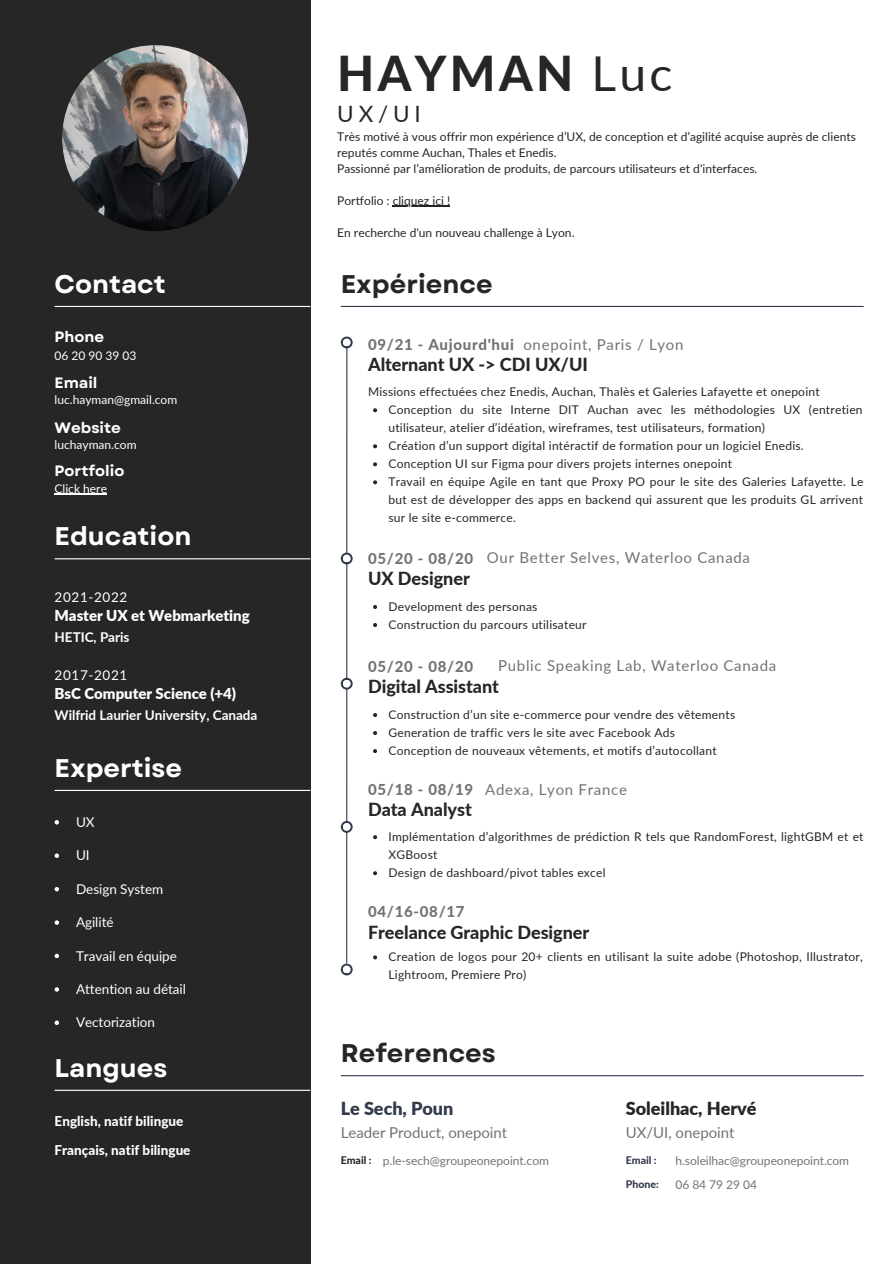
<style>
.page{position:relative;width:894px;height:1264px;background:#fff}
.page>*{position:absolute;margin:0;border:0;box-sizing:border-box;transform-origin:0 0}
.t1{font:800 48px "Lato";letter-spacing:.07em;color:#262626}
.t2{font:700 25.5px "Garet";color:#fff}
.t3{font:700 25.5px "Garet";color:#262626}
.t4{font:22.5px "Lato";color:#262626}
.t5{font:800 18px "Lato";letter-spacing:-.005em;color:#262626}
.t6{font:900 18px "Lato";color:#262626}
.t7{font:900 18px "Lato";color:#323b4c}
.t8{font:15px "Lato";letter-spacing:.045em;color:#737373}
.t9{font:800 15px "Lato";letter-spacing:.045em;color:#737373}
.t10{font:900 15px "Lato";letter-spacing:-.005em;color:#fff}
.t11{font:15px "Lato";letter-spacing:-.005em;color:#737373}
.t12{font:700 15px "Garet";color:#fff}
.t13{font:13.5px "Lato";letter-spacing:-.005em;color:#fff}
.t14{font:800 13.5px "Lato";color:#fff}
.t15{font:700 13.5px "Lato";letter-spacing:-.005em;color:#fff}
.t16{font:13.5px "Lato";letter-spacing:.045em;color:#fff}
.t17{font:12px/18px "Lato";letter-spacing:.02em;color:#262626}
.t18{font:12px/16px "Lato";color:#262626}
.t19{font:12px "Lato";letter-spacing:-.005em;color:#737373}
.t20{font:12px "Lato";color:#fff}
.t21{font:800 10.5px "Lato";color:#323b4c}
.t22{font:800 10.5px "Lato";color:#262626}
.s1{font-weight:400}
</style>
<div class="page">
<div style="left:0;top:0;width:310px;height:1263px;background:#262626"></div>
<hr style="left:55px;top:306px;width:255px;height:1px;background:#fff">
<hr style="left:55px;top:558px;width:255px;height:1px;background:#fff">
<hr style="left:341px;top:306px;width:522px;height:1px;background:#323b4c">
<hr style="left:346px;top:342px;width:1px;height:621px;background:#323b4c">
<svg style="left:341px;top:336px;width:11px;height:12px"></svg>
<div style="left:342px;top:338px;width:8px;height:8px;background:#fff;border-radius:50%"></div>
<svg style="left:341px;top:552px;width:11px;height:12px"></svg>
<div style="left:342px;top:554px;width:8px;height:8px;background:#fff;border-radius:50%"></div>
<svg style="left:341px;top:677px;width:11px;height:12px"></svg>
<div style="left:342px;top:679px;width:8px;height:8px;background:#fff;border-radius:50%"></div>
<svg style="left:341px;top:821px;width:11px;height:11px"></svg>
<div style="left:342px;top:823px;width:8px;height:7px;background:#fff;border-radius:50%"></div>
<svg style="left:341px;top:963px;width:11px;height:12px"></svg>
<div style="left:342px;top:965px;width:8px;height:8px;background:#fff;border-radius:50%"></div>
<hr style="left:341px;top:1075px;width:522px;height:1px;background:#323b4c">
<img style="left:62px;top:45px;width:186px;height:186px;border-radius:50%">
<svg style="left:55px;top:820px;width:4px;height:4px"></svg>
<svg style="left:55px;top:853px;width:4px;height:4px"></svg>
<svg style="left:55px;top:887px;width:4px;height:4px"></svg>
<svg style="left:55px;top:920px;width:4px;height:4px"></svg>
<svg style="left:55px;top:953px;width:4px;height:5px"></svg>
<svg style="left:55px;top:987px;width:4px;height:4px"></svg>
<svg style="left:55px;top:1020px;width:4px;height:4px"></svg>
<hr style="left:55px;top:789px;width:255px;height:2px;background:#fff">
<hr style="left:55px;top:1089px;width:255px;height:1px;background:#fff">
<hr style="left:55px;top:493px;width:52px;height:1px;background:#fff">
<hr style="left:392px;top:206px;width:58px;height:1px;background:#262626">
<svg style="left:373px;top:408px;width:4px;height:4px"></svg>
<svg style="left:373px;top:444px;width:4px;height:4px"></svg>
<svg style="left:373px;top:462px;width:4px;height:4px"></svg>
<svg style="left:373px;top:480px;width:4px;height:4px"></svg>
<svg style="left:373px;top:605px;width:4px;height:4px"></svg>
<svg style="left:373px;top:623px;width:4px;height:4px"></svg>
<svg style="left:373px;top:713px;width:4px;height:4px"></svg>
<svg style="left:373px;top:731px;width:4px;height:4px"></svg>
<svg style="left:373px;top:749px;width:4px;height:4px"></svg>
<svg style="left:373px;top:835px;width:4px;height:4px"></svg>
<svg style="left:373px;top:871px;width:4px;height:4px"></svg>
<svg style="left:373px;top:955px;width:4px;height:4px"></svg>
<p class="t2" style="left:55px;top:266px;width:113px">Contact</p>
<p class="t12" style="left:55px;top:326px;width:51px">Phone</p>
<p class="t20" style="left:55px;top:348px;width:83px">06 20 90 39 03</p>
<p class="t12" style="left:55px;top:372px;width:44px">Email</p>
<p class="t12" style="left:55px;top:417px;width:68px">Website</p>
<p class="t12" style="left:55px;top:460px;width:71px">Portfolio</p>
<p class="t20" style="left:55px;top:392px;width:124px">luc.hayman@gmail.com</p>
<p class="t20" style="left:55px;top:437px;width:83px">luchayman.com</p>
<p class="t20" style="left:55px;top:481px;width:54px">Click here</p>
<p class="t2" style="left:55px;top:518px;width:138px">Education</p>
<p class="t16" style="left:55px;top:588px;width:74px">2021-2022</p>
<p class="t10" style="left:55px;top:606px;width:196px">Master UX et Webmarketing</p>
<p class="t15" style="left:55px;top:628px;width:76px">HETIC, Paris</p>
<p class="t16" style="left:55px;top:666px;width:74px">2017-2021</p>
<p class="t10" style="left:55px;top:684px;width:183px">BsC Computer Science (+4)</p>
<p class="t15" style="left:55px;top:706px;width:204px">Wilfrid Laurier University, Canada</p>
<p class="t2" style="left:55px;top:749px;width:129px">Expertise</p>
<p class="t13" style="left:76px;top:813px;width:20px">UX</p>
<p class="t13" style="left:76px;top:846px;width:15px">UI</p>
<p class="t13" style="left:76px;top:880px;width:89px">Design System</p>
<p class="t13" style="left:76px;top:913px;width:39px">Agilité</p>
<p class="t13" style="left:76px;top:947px;width:102px">Travail en équipe</p>
<p class="t13" style="left:76px;top:980px;width:111px">Attention au détail</p>
<p class="t13" style="left:76px;top:1013px;width:81px">Vectorization</p>
<p class="t2" style="left:55px;top:1049px;width:114px">Langues</p>
<p class="t14" style="left:55px;top:1112px;width:130px">English, natif bilingue</p>
<p class="t14" style="left:55px;top:1141px;width:137px">Français, natif bilingue</p>
<p class="t1" style="left:337px;top:44px;width:337px">HAYMAN <span class="s1">Luc</span></p>
<p class="t4" style="left:337px;top:100px;width:85px">UX/UI</p>
<p class="t18" style="left:337px;top:128px;width:520px">Très motivé à vous offrir mon expérience d’UX, de conception et d’agilité acquise auprès de clients reputés comme Auchan, Thales et Enedis.</p>
<p class="t18" style="left:337px;top:160px;width:421px">Passionné par l’amélioration de produits, de parcours utilisateurs et d'interfaces.</p>
<p class="t18" style="left:337px;top:192px;width:114px">Portfolio : cliquez ici !</p>
<p class="t18" style="left:337px;top:224px;width:239px">En recherche d'un nouveau challenge à Lyon.</p>
<p class="t3" style="left:341px;top:266px;width:153px">Expérience</p>
<p class="t9" style="left:368px;top:335px;width:147px">09/21 - Aujourd'hui</p>
<p class="t8" style="left:523px;top:335px;width:161px">onepoint, Paris / Lyon</p>
<p class="t5" style="left:368px;top:353px;width:221px">Alternant UX -&gt; CDI UX/UI</p>
<p class="t17" style="left:368px;top:382px;width:453px">Missions effectuées chez Enedis, Auchan, Thalès et Galeries Lafayette et onepoint</p>
<p class="t17" style="left:388px;top:400px;width:475px">Conception du site Interne DIT Auchan avec les méthodologies UX (entretien utilisateur, atelier d’idéation, wireframes, test utilisateurs, formation)</p>
<p class="t17" style="left:388px;top:436px;width:416px">Création d’un support digital intéractif de formation pour un logiciel Enedis.</p>
<p class="t17" style="left:388px;top:454px;width:345px">Conception UI sur Figma pour divers projets internes onepoint</p>
<p class="t17" style="left:388px;top:472px;width:476px;text-align:justify">Travail en équipe Agile en tant que Proxy PO pour le site des Galeries Lafayette. Le but est de développer des apps en backend qui assurent que les produits GL arrivent sur le site e-commerce.</p>
<p class="t9" style="left:368px;top:549px;width:106px">05/20 - 08/20</p>
<p class="t5" style="left:368px;top:567px;width:103px">UX Designer</p>
<p class="t8" style="left:487px;top:548px;width:264px">Our Better Selves, Waterloo Canada</p>
<p class="t17" style="left:388px;top:597px;width:150px">Development des personas</p>
<p class="t17" style="left:388px;top:615px;width:199px">Construction du parcours utilisateur</p>
<p class="t9" style="left:368px;top:656px;width:106px">05/20 - 08/20</p>
<p class="t8" style="left:498px;top:656px;width:279px">Public Speaking Lab, Waterloo Canada</p>
<p class="t5" style="left:368px;top:674px;width:132px">Digital Assistant</p>
<p class="t17" style="left:388px;top:705px;width:348px">Construction d’un site e-commerce pour vendre des vêtements</p>
<p class="t17" style="left:388px;top:723px;width:288px">Generation de traffic vers le site avec Facebook Ads</p>
<p class="t17" style="left:388px;top:741px;width:329px">Conception de nouveaux vêtements, et motifs d’autocollant</p>
<p class="t9" style="left:368px;top:779px;width:106px">05/18 - 08/19</p>
<p class="t5" style="left:368px;top:798px;width:105px">Data Analyst</p>
<p class="t8" style="left:485px;top:779px;width:143px">Adexa, Lyon France</p>
<p class="t17" style="left:388px;top:827px;width:476px">Implémentation d’algorithmes de prédiction R tels que RandomForest, lightGBM et et<br>XGBoost</p>
<p class="t17" style="left:388px;top:863px;width:218px">Design de dashboard/pivot tables excel</p>
<p class="t9" style="left:368px;top:902px;width:98px">04/16-08/17</p>
<p class="t5" style="left:368px;top:920px;width:223px">Freelance Graphic Designer</p>
<p class="t17" style="left:388px;top:947px;width:476px">Creation de logos pour 20+ clients en utilisant la suite adobe (Photoshop, Illustrator,<br>Lightroom, Premiere Pro)</p>
<p class="t3" style="left:341px;top:1034px;width:156px">References</p>
<p class="t7" style="left:341px;top:1096px;width:114px">Le Sech, Poun</p>
<p class="t22" style="left:341px;top:1153px;width:32px">Email :</p>
<p class="t11" style="left:341px;top:1123px;width:168px">Leader Product, onepoint</p>
<p class="t19" style="left:383px;top:1153px;width:167px">p.le-sech@groupeonepoint.com</p>
<p class="t6" style="left:625px;top:1096px;width:132px">Soleilhac, Hervé</p>
<p class="t21" style="left:625px;top:1153px;width:32px">Email :</p>
<p class="t21" style="left:625px;top:1177px;width:34px">Phone:</p>
<p class="t11" style="left:625px;top:1123px;width:110px">UX/UI, onepoint</p>
<p class="t19" style="left:675px;top:1153px;width:175px">h.soleilhac@groupeonepoint.com</p>
<p class="t19" style="left:675px;top:1177px;width:83px">06 84 79 29 04</p>
</div>
